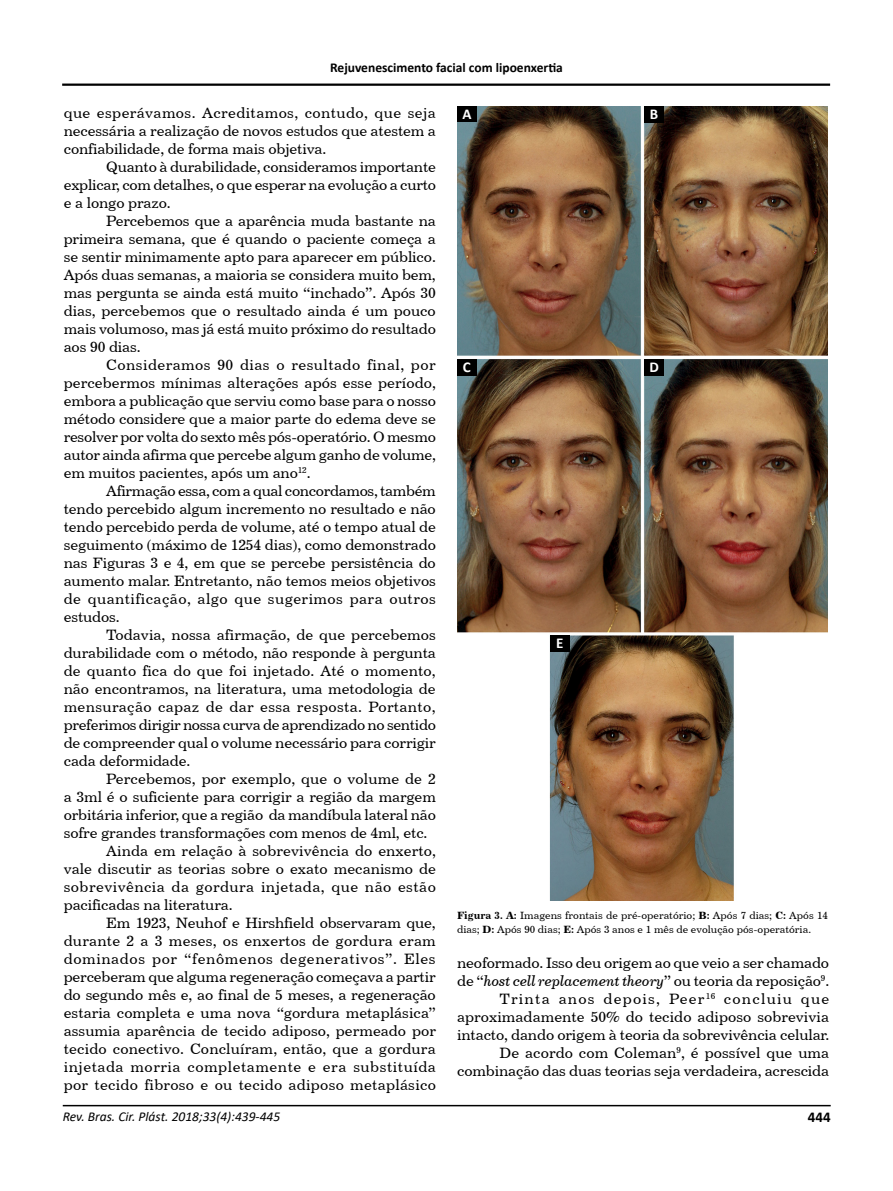
<style>
.page{position:relative;width:893px;height:1191px;background:#fff}
.page>*{position:absolute;margin:0;border:0;box-sizing:border-box;transform-origin:0 0}
.t1{font:15px/18px "Century 731 BT Roman A";letter-spacing:-.01em;color:#000;text-align:justify}
.t2{font:15px "Century 731 BT Roman A";letter-spacing:.015em;color:#000}
.t3{font:15px "Century 731 BT Italic A";letter-spacing:-.01em;color:#000}
.t4{font:15px "Century 731 BT Roman A";letter-spacing:.01em;color:#000}
.t5{font:15px "Century 731 BT Roman A";letter-spacing:.03em;color:#000}
.t6{font:15px "Century 731 BT Roman A";letter-spacing:.035em;color:#000}
.t7{font:15px "Century 731 BT Roman A";letter-spacing:.04em;color:#000}
.t8{font:700 15px "Calibri";color:#fff}
.t9{font:700 15px "Calibri";color:#000}
.t10{font:700 13.5px "Calibri";color:#000}
.t11{font:italic 13.5px "Calibri";color:#000}
.t12{font:10.5px/13.2px "Century 731 BT Roman A";color:#000}
.s1{font-family:"Century 731 BT Bold A"}
.s2{font-family:"Century 731 BT Roman A"}
</style>
<div class="page">
<hr style="left:63px;top:1104px;width:768px;height:2px;background:#000">
<hr style="left:62px;top:84px;width:768px;height:2px;background:#000">
<img style="left:457px;top:106px;width:371px;height:794px">
<div style="left:457px;top:106px;width:20px;height:15px;background:#000"></div>
<div style="left:644px;top:106px;width:20px;height:16px;background:#000"></div>
<div style="left:457px;top:359px;width:20px;height:16px;background:#000"></div>
<div style="left:644px;top:359px;width:20px;height:17px;background:#000"></div>
<div style="left:550px;top:635px;width:20px;height:17px;background:#000"></div>
<p class="t10" style="left:330px;top:58px;width:234px">Rejuvenescimento facial com lipoenxertia</p>
<p class="t1" style="left:64px;top:103px;width:374px">que esperávamos. Acreditamos, contudo, que seja necessária a realização de novos estudos que atestem a confiabilidade, de forma mais objetiva.</p>
<p class="t1" style="left:64px;top:157px;width:374px;text-indent:43px">Quanto à durabilidade, consideramos importante explicar, com detalhes, o que esperar na evolução a curto e a longo prazo.</p>
<p class="t1" style="left:64px;top:211px;width:374px;text-indent:43px">Percebemos que a aparência muda bastante na primeira semana, que é quando o paciente começa a se sentir minimamente apto para aparecer em público.<br>Após duas semanas, a maioria se considera muito bem, mas pergunta se ainda está muito “inchado”. Após 30 dias, percebemos que o resultado ainda é um pouco mais volumoso, mas já está muito próximo do resultado aos 90 dias.</p>
<p class="t1" style="left:64px;top:355px;width:374px;text-indent:43px">Consideramos 90 dias o resultado final, por percebermos mínimas alterações após esse período, embora a publicação que serviu como base para o nosso método considere que a maior parte do edema deve se resolver por volta do sexto mês pós-operatório. O mesmo autor ainda afirma que percebe algum ganho de volume, em muitos pacientes, após um ano<sup>12</sup>.</p>
<p class="t1" style="left:64px;top:481px;width:374px;text-indent:43px">Afirmação essa, com a qual concordamos, também tendo percebido algum incremento no resultado e não tendo percebido perda de volume, até o tempo atual de seguimento (máximo de 1254 dias), como demonstrado nas Figuras 3 e 4, em que se percebe persistência do aumento malar. Entretanto, não temos meios objetivos de quantificação, algo que sugerimos para outros estudos.</p>
<p class="t1" style="left:64px;top:625px;width:374px;text-indent:43px">Todavia, nossa afirmação, de que percebemos durabilidade com o método, não responde à pergunta de quanto fica do que foi injetado. Até o momento, não encontramos, na literatura, uma metodologia de mensuração capaz de dar essa resposta. Portanto, preferimos dirigir nossa curva de aprendizado no sentido de compreender qual o volume necessário para corrigir cada deformidade.</p>
<p class="t1" style="left:106px;top:769px;width:331px">Percebemos, por exemplo, que o volume de 2</p>
<p class="t1" style="left:64px;top:787px;width:374px">a 3ml é o suficiente para corrigir a região da margem</p>
<p class="t1" style="left:64px;top:805px;width:374px">orbitária inferior, que a região da mandíbula lateral não</p>
<p class="t1" style="left:64px;top:823px;width:365px">sofre grandes transformações com menos de 4ml, etc.</p>
<p class="t1" style="left:106px;top:841px;width:331px">Ainda em relação à sobrevivência do enxerto,</p>
<p class="t1" style="left:64px;top:859px;width:374px">vale discutir as teorias sobre o exato mecanismo de</p>
<p class="t5" style="left:64px;top:877px;width:374px">sobrevivência da gordura injetada, que não estão</p>
<p class="t1" style="left:64px;top:895px;width:170px">pacificadas na literatura.</p>
<p class="t1" style="left:106px;top:913px;width:331px">Em 1923, Neuhof e Hirshfield observaram que,</p>
<p class="t2" style="left:64px;top:931px;width:374px">durante 2 a 3 meses, os enxertos de gordura eram</p>
<p class="t7" style="left:64px;top:949px;width:373px">dominados por “fenômenos degenerativos”. Eles</p>
<p class="t1" style="left:64px;top:967px;width:373px">perceberam que alguma regeneração começava a partir</p>
<p class="t1" style="left:64px;top:985px;width:374px">do segundo mês e, ao final de 5 meses, a regeneração</p>
<p class="t1" style="left:64px;top:1003px;width:374px">estaria completa e uma nova “gordura metaplásica”</p>
<p class="t1" style="left:64px;top:1021px;width:374px">assumia aparência de tecido adiposo, permeado por</p>
<p class="t4" style="left:64px;top:1039px;width:373px">tecido conectivo. Concluíram, então, que a gordura</p>
<p class="t6" style="left:64px;top:1057px;width:374px">injetada morria completamente e era substituída</p>
<p class="t2" style="left:64px;top:1075px;width:374px">por tecido fibroso e ou tecido adiposo metaplásico</p>
<p class="t8" style="left:462px;top:103px;width:11px">A</p>
<p class="t8" style="left:650px;top:103px;width:10px">B</p>
<p class="t8" style="left:463px;top:356px;width:9px">C</p>
<p class="t8" style="left:649px;top:357px;width:11px">D</p>
<p class="t8" style="left:556px;top:632px;width:9px">E</p>
<p class="t12" style="left:457px;top:909px;width:372px"><span class="s1">Figura 3. A:</span> Imagens frontais de pré-operatório; <span class="s1">B:</span> Após 7 dias; <span class="s1">C:</span> Após 14 dias; <span class="s1">D:</span> Após 90 dias; <span class="s1">E:</span> Após 3 anos e 1 mês de evolução pós-operatória.</p>
<p class="t1" style="left:457px;top:954px;width:373px">neoformado. Isso deu origem ao que veio a ser chamado</p>
<p class="t3" style="left:457px;top:972px;width:374px"><span class="s2">de “</span>host cell replacement theory<span class="s2">” ou teoria da reposição</span><sup>9</sup><span class="s2">.</span></p>
<p class="t1" style="left:457px;top:990px;width:374px;text-align:right">Trinta anos depois, Peer<sup>16</sup> concluiu que aproximadamente 50% do tecido adiposo sobrevivia intacto, dando origem à teoria da sobrevivência celular.<br>De acordo com Coleman<sup>9</sup>, é possível que uma combinação das duas teorias seja verdadeira, acrescida</p>
<p class="t11" style="left:63px;top:1107px;width:219px">Rev. Bras. Cir. Plást. 2018;33(4):439-445</p>
<p class="t9" style="left:808px;top:1106px;width:24px">444</p>
</div>
